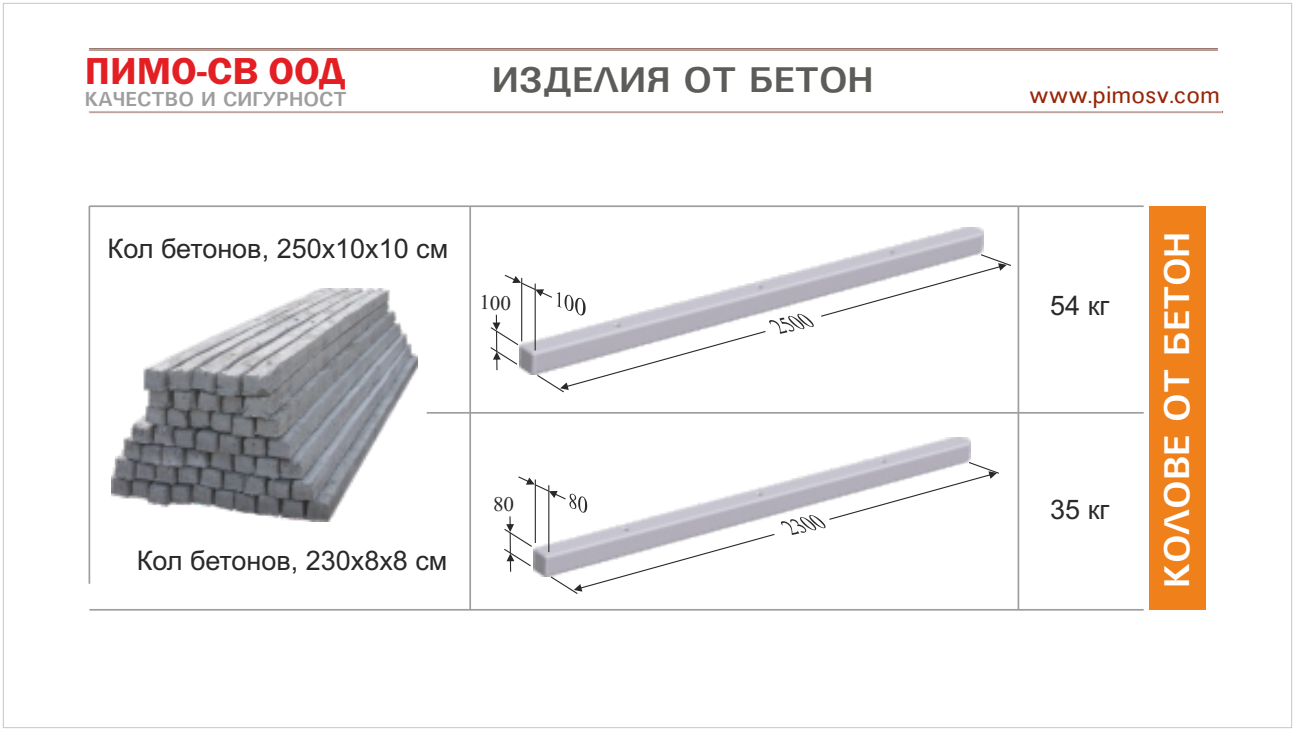
<style>
.page{position:relative;width:1295px;height:731px;background:#fff}
.page>*{position:absolute;margin:0;border:0;box-sizing:border-box;transform-origin:0 0}
.t1{font:600 39px "Franklin Gothic";color:#e31f24}
.t2{font:700 36px "Unv Cyr";color:#5c5c59}
.t3{font:700 36px "Unv Cyr";color:#fff}
.t4{font:27px "Arial";color:#292929}
.t5{font:24px "Unv Cyr";color:#962608}
.t6{font:21px "Times New Roman";color:#292929}
.t7{font:700 20.4px "Unv Cyr";color:#9e9e9e;scale:.96 1}
</style>
<div class="page">
<div style="left:89px;top:49px;width:1129px;height:2px;border:1px solid #c4c7c7"></div>
<div style="left:89px;top:111px;width:1133px;height:2px;border:1px solid #c4c7c7"></div>
<hr style="left:469px;top:206px;width:2px;height:403px;background:#9e9e9e">
<hr style="left:1018px;top:206px;width:1px;height:404px;background:#9e9e9e">
<hr style="left:89px;top:206px;width:1px;height:378px;background:#9e9e9e">
<img style="left:112px;top:288px;width:306px;height:233px">
<hr style="left:89px;top:609px;width:1055px;height:1px;background:#9e9e9e">
<hr style="left:427px;top:412px;width:717px;height:2px;background:#9e9e9e">
<hr style="left:89px;top:205px;width:1055px;height:2px;background:#9e9e9e">
<div style="left:1149px;top:206px;width:57px;height:403px;background:#f0801a"></div>
<img style="left:779px;top:228px;width:204px;height:72px">
<svg style="left:821px;top:253px;width:190px;height:64px"></svg>
<svg style="left:490px;top:275px;width:324px;height:118px"></svg>
<img style="left:775px;top:438px;width:196px;height:78px">
<svg style="left:504px;top:476px;width:271px;height:118px"></svg>
<svg style="left:781px;top:461px;width:218px;height:74px"></svg>
<h1 class="t1" style="left:85px;top:56px;width:261px">ПИМО-СВ ООД</h1>
<p class="t7" style="left:85px;top:92px;width:275px">КАЧЕСТВО И СИГУРНОСТ</p>
<h2 class="t2" style="left:492px;top:67px;width:384px">ИЗДЕЛИЯ ОТ БЕТОН</h2>
<p class="t4" style="left:108px;top:238px;width:342px">Кол бетонов, 250х10х10 см</p>
<p class="t6" style="left:479px;top:295px;width:33px">100</p>
<p class="t4" style="left:137px;top:550px;width:312px">Кол бетонов, 230х8х8 см</p>
<p class="t6" style="left:493px;top:496px;width:23px">80</p>
<p class="t5" style="left:1029px;top:86px;width:192px">www.pimosv.com</p>
<p class="t4" style="left:1050px;top:295px;width:61px">54 кг</p>
<p class="t4" style="left:1050px;top:499px;width:61px">35 кг</p>
<h2 class="t3" style="left:1164px;top:588px;width:358px;rotate:-90deg">КОЛОВЕ ОТ БЕТОН</h2>
</div>
